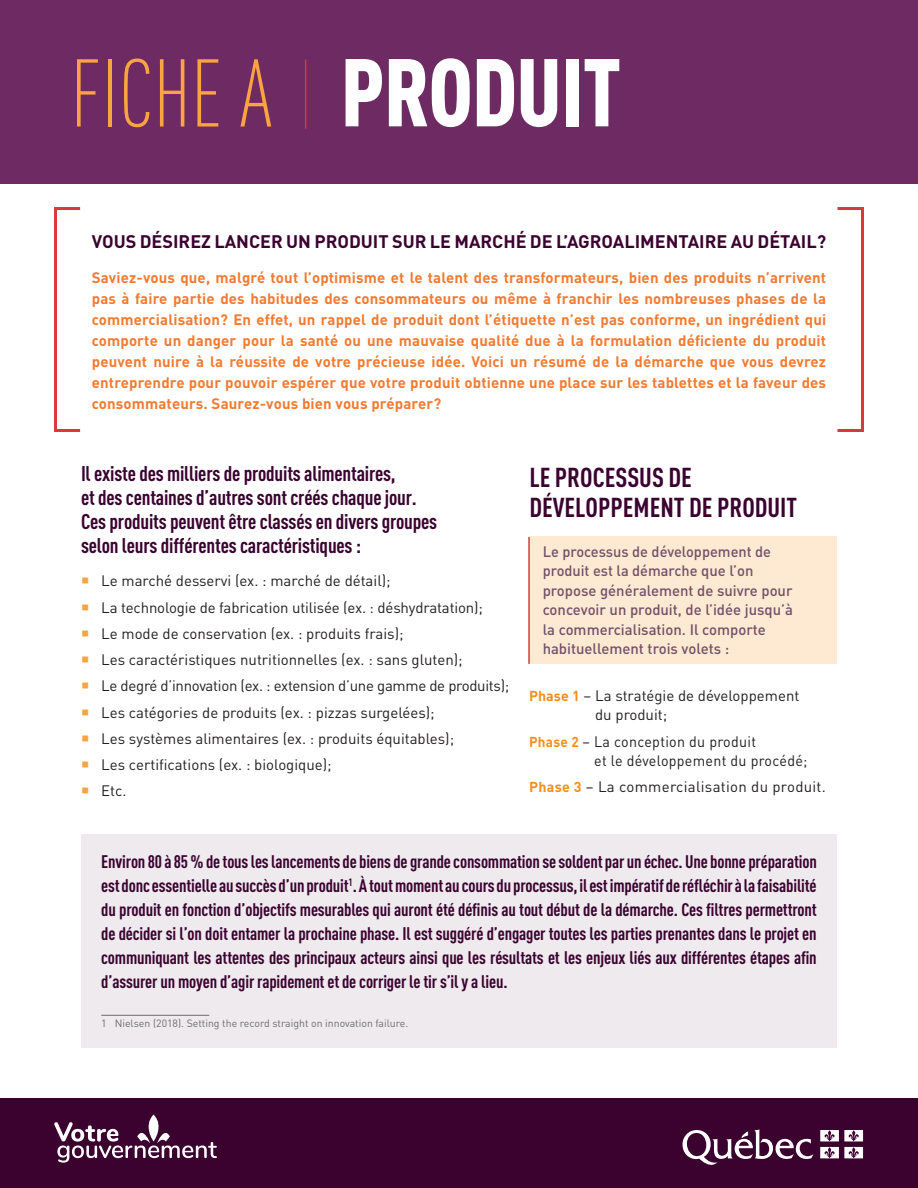
<style>
.page{position:relative;width:918px;height:1188px;background:#fff}
.page>*{position:absolute;margin:0;border:0;box-sizing:border-box;transform-origin:0 0}
.H1_2{font:900 condensed 94.5px "DINOT";letter-spacing:-.01em;color:#fff;scale:.96 1}
.H1_2-2{font:300 condensed 94.5px "DINOT";color:#f9a341;scale:.96 1}
.t1{font:700 condensed 27px/30px "DINOT";color:#3b0230}
.t2{font:700 condensed 21px/24px "DINOT";letter-spacing:-.01em;color:#3b0230}
.t3{font:700 condensed 18px/24px "DINOT";letter-spacing:-.01em;color:#3b0230;text-align:justify}
.t4{font:700 18px "DINOT";color:#3b0230}
.t5{font:700 15px/21px "DINOT";letter-spacing:.01em;color:#f37a31;text-align:justify}
.t6{font:15px/19.5px "DINOT";color:#231f20}
.t7{font:500 15px/19.5px "DINOT";color:#73506a}
.t8{font:15px "DINOT";letter-spacing:-.02em;color:#231f20}
.t9{font:15px/19.5px "DINOT";letter-spacing:.02em;color:#231f20;scale:.95 1}
.t10{font:15px "DINOT";letter-spacing:.02em;color:#231f20}
.Note_bas_de_page{font:10.5px "DINOT";color:#6c6d70}
.s1{font-weight:700;font-size:14.25px;color:#f68e1e}
</style>
<div class="page">
<div style="left:529px;top:537px;width:308px;height:127px;background:#feead2"></div>
<div style="left:0;top:0;width:918px;height:184px;background:#6e2a63"></div>
<div style="left:0;top:1098px;width:918px;height:90px;background:#3b0230"></div>
<svg style="left:683px;top:1129px;width:130px;height:36px"></svg>
<svg style="left:820px;top:1130px;width:43px;height:11px"></svg>
<svg style="left:820px;top:1147px;width:43px;height:11px"></svg>
<div style="left:54px;top:207px;width:28px;height:225px;border:3px solid #d73a3e"></div>
<div style="left:836px;top:207px;width:28px;height:225px;border:3px solid #d73a3e"></div>
<div style="left:81px;top:834px;width:756px;height:214px;background:#eeeaed"></div>
<hr style="left:101px;top:1015px;width:108px;height:1px;background:#6c6d70">
<hr style="left:305px;top:60px;width:1px;height:69px;background:#d73a3e">
<hr style="left:528px;top:537px;width:2px;height:127px;background:#d73a3e">
<svg style="left:54px;top:1115px;width:163px;height:48px"></svg>
<p class="H1_2-2" style="left:70px;top:39px;width:211px">FICHE A</p>
<p class="H1_2" style="left:341px;top:34px;width:294px">PRODUIT</p>
<p class="t4" style="left:92px;top:229px;width:736px">VOUS DÉSIREZ LANCER UN PRODUIT SUR LE MARCHÉ DE L’AGROALIMENTAIRE AU DÉTAIL?</p>
<p class="t5" style="left:92px;top:266px;width:736px">Saviez-vous que, malgré tout l’optimisme et le talent des transformateurs, bien des produits n’arrivent pas à faire partie des habitudes des consommateurs ou même à franchir les nombreuses phases de la commercialisation? En effet, un rappel de produit dont l’étiquette n’est pas conforme, un ingrédient qui comporte un danger pour la santé ou une mauvaise qualité due à la formulation déficiente du produit peuvent nuire à la réussite de votre précieuse idée. Voici un résumé de la démarche que vous devrez entreprendre pour pouvoir espérer que votre produit obtienne une place sur les tablettes et la faveur des consommateurs. Saurez-vous bien vous préparer?</p>
<h4 class="t2" style="left:81px;top:462px;width:358px">Il existe des milliers de produits alimentaires,<br>et des centaines d’autres sont créés chaque jour.<br>Ces produits peuvent être classés en divers groupes selon leurs différentes caractéristiques :</h4>
<p class="t6" style="left:101px;top:571px;width:291px">Le marché desservi (ex. : marché de détail);</p>
<p class="t6" style="left:101px;top:597px;width:383px">La technologie de fabrication utilisée (ex. : déshydratation);</p>
<p class="t6" style="left:101px;top:623px;width:304px">Le mode de conservation (ex. : produits frais);</p>
<p class="t6" style="left:101px;top:649px;width:363px">Les caractéristiques nutritionnelles (ex. : sans gluten);</p>
<p class="t8" style="left:101px;top:676px;width:410px">Le degré d’innovation (ex. : extension d’une gamme de produits);</p>
<p class="t6" style="left:101px;top:702px;width:335px">Les catégories de produits (ex. : pizzas surgelées);</p>
<p class="t6" style="left:101px;top:728px;width:354px">Les systèmes alimentaires (ex. : produits équitables);</p>
<p class="t6" style="left:101px;top:754px;width:232px">Les certifications (ex. : biologique);</p>
<p class="t6" style="left:101px;top:781px;width:27px">Etc.</p>
<h2 class="t1" style="left:529px;top:462px;width:269px">LE PROCESSUS DE<br>DÉVELOPPEMENT DE PRODUIT</h2>
<p class="t7" style="left:543px;top:541px;width:252px">Le processus de développement de produit est la démarche que l’on propose généralement de suivre pour concevoir un produit, de l’idée jusqu’à la commercialisation. Il comporte habituellement trois volets :</p>
<p class="t6" style="left:595px;top:685px;width:206px;text-indent:-66px"><span class="s1">Phase 1</span> – La stratégie de développement du produit;</p>
<p class="t9" style="left:594px;top:731px;width:226px;text-indent:-65px"><span class="s1">Phase 2</span> – La conception du produit<br>et le développement du procédé;</p>
<p class="t10" style="left:529px;top:777px;width:298px"><span class="s1">Phase 3</span> – La commercialisation du produit.</p>
<h4 class="t3" style="left:101px;top:849px;width:717px">Environ 80 à 85 % de tous les lancements de biens de grande consommation se soldent par un échec. Une bonne préparation est donc essentielle au succès d’un produit<sup>1</sup>. À tout moment au cours du processus, il est impératif de réfléchir à la faisabilité du produit en fonction d’objectifs mesurables qui auront été définis au tout début de la démarche. Ces filtres permettront de décider si l’on doit entamer la prochaine phase. Il est suggéré d’engager toutes les parties prenantes dans le projet en communiquant les attentes des principaux acteurs ainsi que les résultats et les enjeux liés aux différentes étapes afin d’assurer un moyen d’agir rapidement et de corriger le tir s’il y a lieu.</h4>
<p class="Note_bas_de_page" style="left:101px;top:1016px;width:309px">1 Nielsen (2018). Setting the record straight on innovation failure.</p>
</div>
